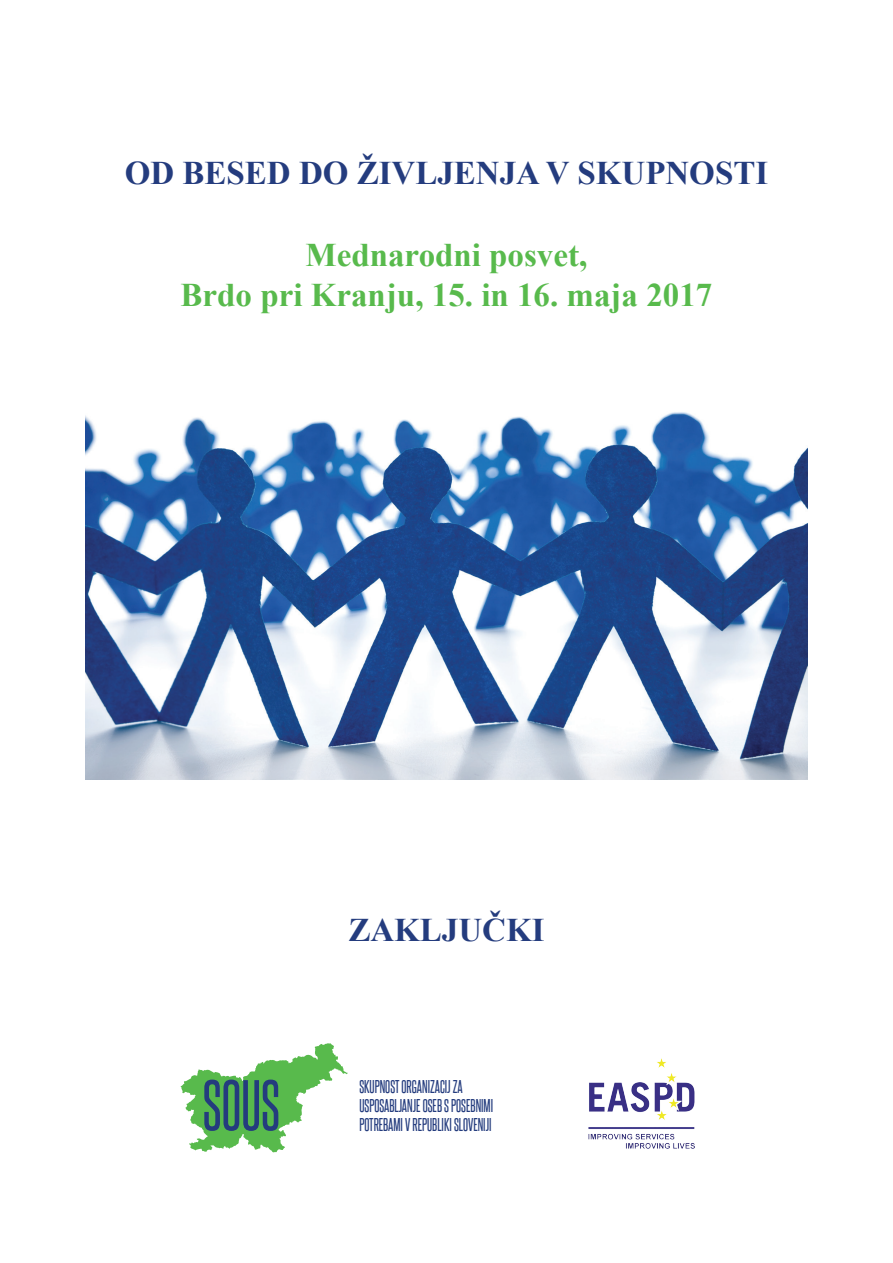
<style>
.page{position:relative;width:893px;height:1263px;background:#fff}
.page>*{position:absolute;margin:0;border:0;box-sizing:border-box;transform-origin:0 0}
.t1{font:61.05px "Steelfish Rg";color:#243c7e}
.t2{font:700 33px/39.6px "Times New Roman";color:#58ba4c;text-align:center}
.t3{font:700 33px "Times New Roman";color:#243c7e}
.t4{font:15.75px/18.8px "Steelfish Rg";color:#243c7e}
</style>
<div class="page">
<img style="left:85px;top:412px;width:723px;height:368px">
<svg style="left:180px;top:1043px;width:168px;height:110px"></svg>
<img style="left:588px;top:1058px;width:107px;height:91px">
<p class="t3" style="left:125px;top:149px;width:645px">OD BESED DO ŽIVLJENJA V SKUPNOSTI</p>
<p class="t2" style="left:181px;top:234px;width:533px">Mednarodni posvet,<br>Brdo pri Kranju, 15. in 16. maja 2017</p>
<p class="t3" style="left:348px;top:906px;width:198px">ZAKLJUČKI</p>
<p class="t1" style="left:203px;top:1068px;width:79px">SOUS</p>
<p class="t4" style="left:359px;top:1077px;width:135px">SKUPNOST ORGANIZACIJ ZA<br>USPOSABLJANJE OSEB S POSEBNIMI<br>POTREBAMI V REPUBLIKI SLOVENIJI</p>
</div>
